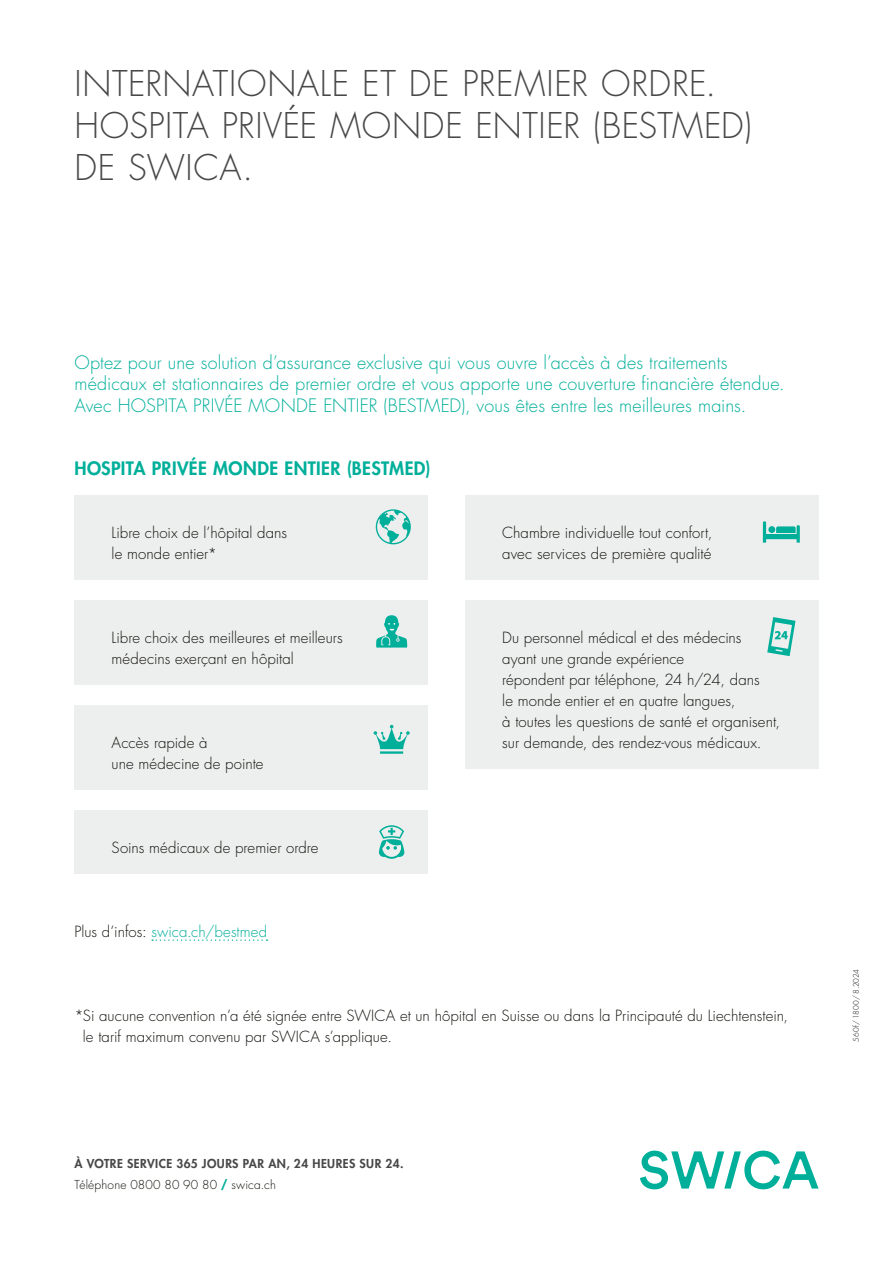
<style>
.page{position:relative;width:893px;height:1263px;background:#fff}
.page>*{position:absolute;margin:0;border:0;box-sizing:border-box;transform-origin:0 0}
.t1{font:300 34.5px/42px "Futura Std";letter-spacing:.02em;color:#474847}
.t2{font:300 18px/21px "Futura Std";letter-spacing:.005em;color:#00af9a}
.t3{font:800 18px "Futura Std";letter-spacing:.02em;color:#00af9a}
.t4{font:300 15px/21px "Futura Std";letter-spacing:.005em;color:#12120d}
.t5{font:300 15px "Futura Std";color:#00af9a}
.t6{font:800 12px/21px "Futura Std";letter-spacing:.035em;color:#474847}
.t7{font:300 7.5px "Futura Std";letter-spacing:-.005em;color:#12120d}
.s1{color:#12120d}
.s2{font-weight:300;color:#12120d}
.s3{font-weight:700;color:#00af9a}
</style>
<div class="page">
<svg style="left:640px;top:1150px;width:179px;height:39px"></svg>
<div style="left:74px;top:600px;width:354px;height:84px;background:#edeeee"></div>
<div style="left:465px;top:495px;width:354px;height:84px;background:#edeeee"></div>
<div style="left:74px;top:495px;width:354px;height:84px;background:#edeeee"></div>
<div style="left:74px;top:810px;width:354px;height:63px;background:#edeeee"></div>
<div style="left:74px;top:705px;width:354px;height:84px;background:#edeeee"></div>
<div style="left:465px;top:600px;width:354px;height:168px;background:#edeeee"></div>
<svg style="left:152px;top:939px;width:116px;height:2px"></svg>
<svg style="left:376px;top:509px;width:35px;height:35px"></svg>
<svg style="left:376px;top:615px;width:32px;height:32px"></svg>
<svg style="left:374px;top:725px;width:36px;height:24px"></svg>
<hr style="left:380px;top:751px;width:23px;height:3px;background:#00af9a">
<svg style="left:379px;top:825px;width:25px;height:34px"></svg>
<svg style="left:763px;top:521px;width:37px;height:22px"></svg>
<svg style="left:767px;top:617px;width:28px;height:39px"></svg>
<h1 class="t1" style="left:74px;top:64px;width:679px">INTERNATIONALE ET DE PREMIER ORDRE.<br>HOSPITA PRIVÉE MONDE ENTIER (BESTMED)<br>DE SWICA.</h1>
<p class="t2" style="left:74px;top:353px;width:712px">Optez pour une solution d’assurance exclusive qui vous ouvre l’accès à des traitements médicaux et stationnaires de premier ordre et vous apporte une couverture financière étendue.<br>Avec HOSPITA PRIVÉE MONDE ENTIER (BESTMED), vous êtes entre les meilleures mains.</p>
<p class="t3" style="left:74px;top:456px;width:358px">HOSPITA PRIVÉE MONDE ENTIER (BESTMED)</p>
<p class="t4" style="left:112px;top:522px;width:177px">Libre choix de l’hôpital dans le monde entier*</p>
<p class="t4" style="left:112px;top:627px;width:232px">Libre choix des meilleures et meilleurs médecins exerçant en hôpital</p>
<p class="t4" style="left:112px;top:732px;width:153px">Accès rapide à<br>une médecine de pointe</p>
<p class="t4" style="left:112px;top:837px;width:208px">Soins médicaux de premier ordre</p>
<p class="t5" style="left:74px;top:922px;width:194px"><span class="s1">Plus d’infos:</span> swica.ch/bestmed</p>
<p class="t4" style="left:502px;top:522px;width:212px">Chambre individuelle tout confort, avec services de première qualité</p>
<p class="t4" style="left:502px;top:627px;width:279px">Du personnel médical et des médecins<br>ayant une grande expérience<br>répondent par téléphone, 24 h/24, dans<br>le monde entier et en quatre langues,<br>à toutes les questions de santé et organisent, sur demande, des rendez-vous médicaux.</p>
<p class="t4" style="left:83px;top:1005px;width:707px;text-indent:-8px">*Si aucune convention n’a été signée entre SWICA et un hôpital en Suisse ou dans la Principauté du Liechtenstein, le tarif maximum convenu par SWICA s’applique.</p>
<p class="t6" style="left:74px;top:1153px;width:331px">À VOTRE SERVICE 365 JOURS PAR AN, 24 HEURES SUR 24.<br><span class="s2">Téléphone 0800 80 90 80</span> <span class="s3">/</span> <span class="s2">swica.ch</span></p>
<p class="t7" style="left:852px;top:1041px;width:74px;rotate:-90deg">560f/1800/8.2024</p>
</div>
